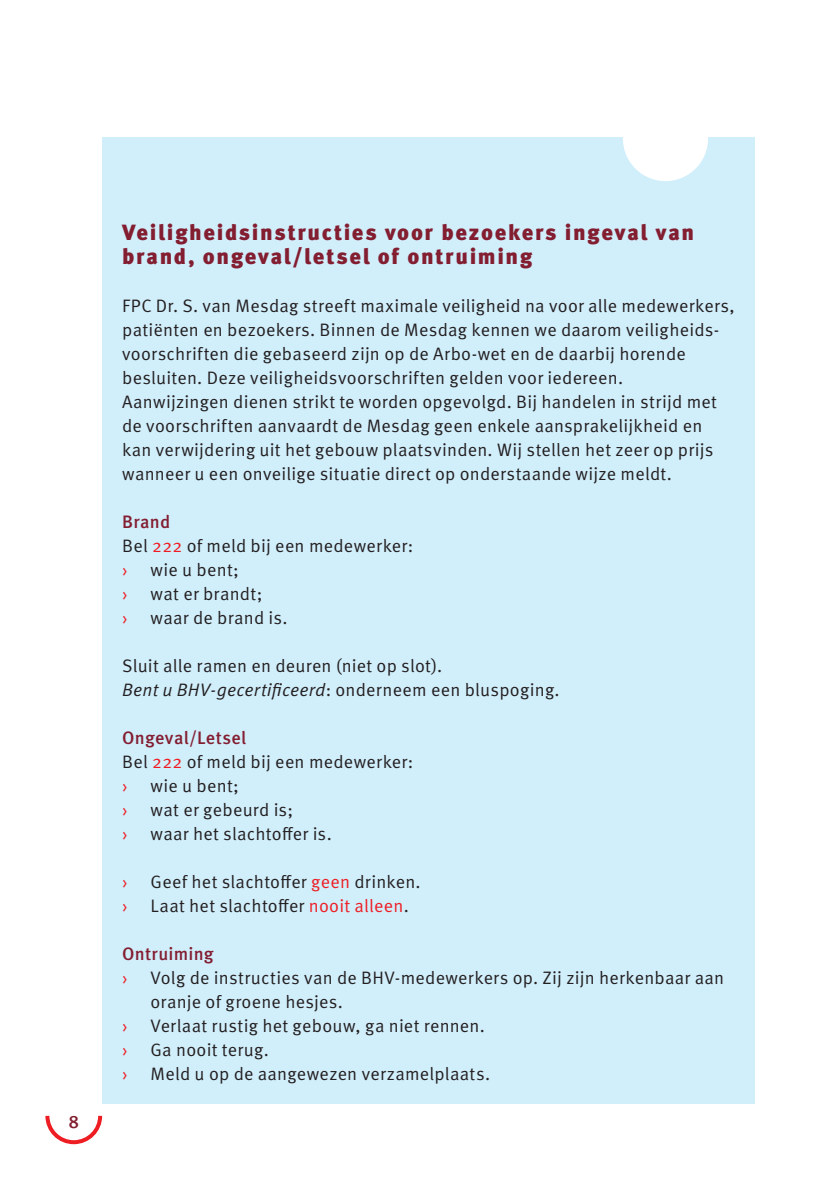
<style>
.page{position:relative;width:840px;height:1191px;background:#fff}
.page>*{position:absolute;margin:0;border:0;box-sizing:border-box;transform-origin:0 0}
._4__Tussenkop_1{font:900 22px/24px "Meta OT";letter-spacing:.07em;color:#831e31}
.Basistekst{font:18px/24px "Meta OT";letter-spacing:.01em;color:#231f20}
._5__Subsubkop{font:500 18px "Meta OT";letter-spacing:.015em;color:#831e31}
.t1{font:18px "Meta OT";color:#ee1d23}
.s1{color:#ee1d23}
.s2{font-style:italic}
</style>
<div class="page">
<div style="left:102px;top:137px;width:652px;height:967px;background:#d1eefb"></div>
<div style="left:622px;top:96px;width:85px;height:85px;background:#fff;border-radius:50%"></div>
<svg style="left:45px;top:1115px;width:58px;height:30px"></svg>
<p class="_5__Subsubkop" style="left:68px;top:1111px;width:12px">8</p>
<p class="_4__Tussenkop_1" style="left:122px;top:221px;width:573px">Veiligheidsinstructies voor bezoekers ingeval van brand, ongeval/letsel of ontruiming</p>
<p class="Basistekst" style="left:122px;top:294px;width:613px">FPC Dr. S. van Mesdag streeft maximale veiligheid na voor alle medewerkers, patiënten en bezoekers. Binnen de Mesdag kennen we daarom veiligheids-</p>
<p class="Basistekst" style="left:122px;top:342px;width:596px">voorschriften die gebaseerd zijn op de Arbo-wet en de daarbij horende besluiten. Deze veiligheidsvoorschriften gelden voor iedereen.<br>Aanwijzingen dienen strikt te worden opgevolgd. Bij handelen in strijd met de voorschriften aanvaardt de Mesdag geen enkele aansprakelijkheid en kan verwijdering uit het gebouw plaatsvinden. Wij stellen het zeer op prijs wanneer u een onveilige situatie direct op onderstaande wijze meldt.</p>
<p class="_5__Subsubkop" style="left:122px;top:511px;width:50px">Brand</p>
<p class="Basistekst" style="left:122px;top:534px;width:292px">Bel <span class="s1">222</span> of meld bij een medewerker:</p>
<p class="t1" style="left:122px;top:559px;width:7px">›</p>
<p class="Basistekst" style="left:150px;top:558px;width:90px">wie u bent;</p>
<p class="t1" style="left:122px;top:583px;width:7px">›</p>
<p class="Basistekst" style="left:150px;top:582px;width:113px">wat er brandt;</p>
<p class="t1" style="left:122px;top:607px;width:7px">›</p>
<p class="Basistekst" style="left:150px;top:606px;width:139px">waar de brand is.</p>
<p class="Basistekst" style="left:122px;top:654px;width:321px">Sluit alle ramen en deuren (niet op slot).</p>
<p class="Basistekst" style="left:122px;top:678px;width:439px"><span class="s2">Bent u BHV-gecertificeerd</span>: onderneem een bluspoging.</p>
<p class="_5__Subsubkop" style="left:122px;top:727px;width:125px">Ongeval/Letsel</p>
<p class="Basistekst" style="left:122px;top:750px;width:292px">Bel <span class="s1">222</span> of meld bij een medewerker:</p>
<p class="t1" style="left:122px;top:775px;width:7px">›</p>
<p class="Basistekst" style="left:150px;top:774px;width:90px">wie u bent;</p>
<p class="t1" style="left:122px;top:799px;width:7px">›</p>
<p class="Basistekst" style="left:150px;top:798px;width:144px">wat er gebeurd is;</p>
<p class="t1" style="left:122px;top:823px;width:7px">›</p>
<p class="Basistekst" style="left:150px;top:822px;width:183px">waar het slachtoffer is.</p>
<p class="t1" style="left:122px;top:871px;width:7px">›</p>
<p class="Basistekst" style="left:150px;top:870px;width:271px">Geef het slachtoffer <span class="s1">geen</span> drinken.</p>
<p class="t1" style="left:122px;top:895px;width:7px">›</p>
<p class="Basistekst" style="left:150px;top:894px;width:260px">Laat het slachtoffer <span class="s1">nooit alleen</span>.</p>
<p class="_5__Subsubkop" style="left:122px;top:943px;width:93px">Ontruiming</p>
<p class="t1" style="left:122px;top:967px;width:7px">›</p>
<p class="Basistekst" style="left:150px;top:966px;width:574px">Volg de instructies van de BHV-medewerkers op. Zij zijn herkenbaar aan oranje of groene hesjes.</p>
<p class="t1" style="left:122px;top:1015px;width:7px">›</p>
<p class="Basistekst" style="left:150px;top:1014px;width:336px">Verlaat rustig het gebouw, ga niet rennen.</p>
<p class="t1" style="left:122px;top:1039px;width:7px">›</p>
<p class="Basistekst" style="left:150px;top:1038px;width:120px">Ga nooit terug.</p>
<p class="t1" style="left:122px;top:1063px;width:7px">›</p>
<p class="Basistekst" style="left:150px;top:1062px;width:341px">Meld u op de aangewezen verzamelplaats.</p>
</div>
